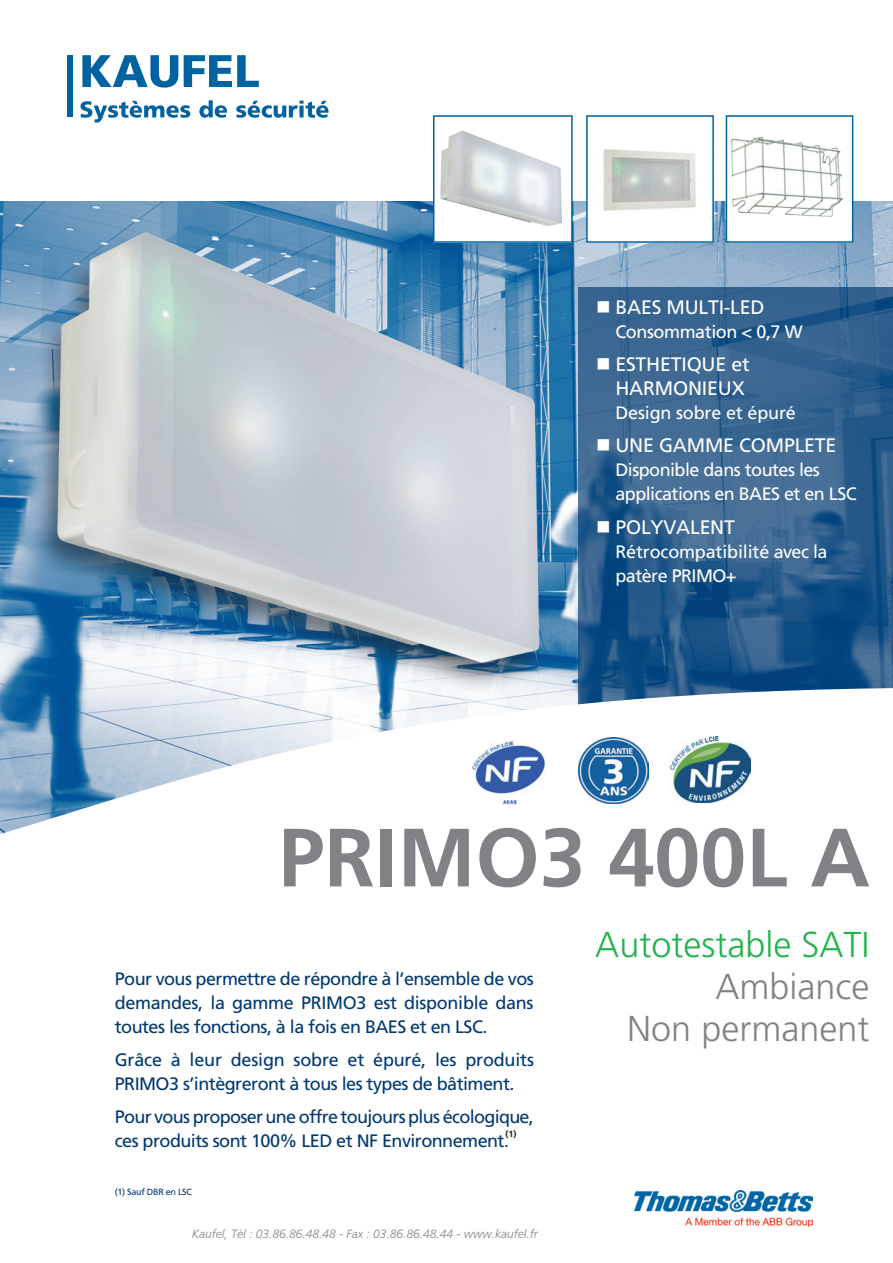
<style>
.page{position:relative;width:893px;height:1263px;background:#fff}
.page>*{position:absolute;margin:0;border:0;box-sizing:border-box;transform-origin:0 0}
.t1{font:700 82.5px "Frutiger LT Std";color:#808285}
.t2{font:300 36px/42px "Frutiger LT Std";color:#808285;text-align:right}
.t3{font:300 36px "Frutiger LT Std";color:#23b24b}
.t4{font:19.5px/24px "Frutiger LT Std";letter-spacing:-.01em;color:#fff;text-align:right}
.t5{font:18px/24px "Frutiger LT Std";letter-spacing:-.03em;color:#00386f}
.t6{font:18px/24px "Frutiger LT Std";letter-spacing:-.03em;color:#fff}
.t7{font:18px/24px "Frutiger LT Std";letter-spacing:-.01em;color:#fff}
.t8{font:italic 300 12px "Frutiger LT Std";color:#808285}
.t9{font:9px "Frutiger LT Std";letter-spacing:-.03em;color:#00386f}
.t10{font:700 9px "Frutiger LT Std";color:#231f20}
</style>
<div class="page">
<img style="left:0;top:201px;width:893px;height:485px">
<svg style="left:578px;top:287px;width:315px;height:399px;background:#2e5f8d"></svg>
<svg style="left:0;top:686px;width:893px;height:148px"></svg>
<svg style="left:82px;top:55px;width:96px;height:33px"></svg>
<svg style="left:184px;top:55px;width:75px;height:32px"></svg>
<svg style="left:80px;top:101px;width:110px;height:22px"></svg>
<svg style="left:199px;top:100px;width:28px;height:18px"></svg>
<svg style="left:236px;top:101px;width:93px;height:17px"></svg>
<div style="left:67px;top:55px;width:6px;height:62px;background:#0063a1"></div>
<img style="left:634px;top:1190px;width:179px;height:37px">
<div style="left:31px;top:230px;width:517px;height:464px;background:#231f20;opacity:.5"></div>
<img style="left:41px;top:223px;width:517px;height:465px">
<div style="left:726px;top:116px;width:127px;height:126px;background:#fff"></div>
<img style="left:731px;top:136px;width:112px;height:81px">
<div style="left:726px;top:115px;width:127px;height:128px;border:2px solid #0063a1"></div>
<div style="left:587px;top:116px;width:126px;height:126px;background:#fff"></div>
<img style="left:603px;top:149px;width:93px;height:62px">
<div style="left:586px;top:115px;width:128px;height:128px;border:2px solid #0063a1"></div>
<div style="left:434px;top:116px;width:138px;height:126px;background:#fff"></div>
<img style="left:440px;top:130px;width:122px;height:96px">
<div style="left:433px;top:115px;width:140px;height:128px;border:2px solid #0063a1"></div>
<img style="left:456px;top:732px;width:102px;height:77px">
<img style="left:578px;top:738px;width:71px;height:66px">
<img style="left:669px;top:737px;width:81px;height:65px">
<p class="t4" style="left:596px;top:296px;width:170px">■ BAES MULTI-LED</p>
<p class="t6" style="left:615px;top:320px;width:189px">Consommation &lt; 0,7 W</p>
<p class="t4" style="left:596px;top:353px;width:155px">■ ESTHETIQUE et<br>HARMONIEUX</p>
<p class="t7" style="left:615px;top:401px;width:182px">Design sobre et épuré</p>
<p class="t4" style="left:596px;top:434px;width:242px">■ UNE GAMME COMPLETE</p>
<p class="t6" style="left:615px;top:458px;width:243px">Disponible dans toutes les applications en BAES et en LSC</p>
<p class="t4" style="left:596px;top:515px;width:140px">■ POLYVALENT</p>
<p class="t7" style="left:615px;top:539px;width:214px">Rétrocompatibilité avec la patère PRIMO+</p>
<h1 class="t1" style="left:278px;top:809px;width:593px">PRIMO3 400L A</h1>
<p class="t5" style="left:115px;top:967px;width:420px;text-align:justify">Pour vous permettre de répondre à l’ensemble de vos demandes, la gamme PRIMO3 est disponible dans toutes les fonctions, à la fois en BAES et en LSC.</p>
<p class="t5" style="left:115px;top:1048px;width:421px">Grâce à leur design sobre et épuré, les produits<br>PRIMO3 s’intègreront à tous les types de bâtiment.</p>
<p class="t5" style="left:115px;top:1105px;width:421px">Pour vous proposer une offre toujours plus écologique, ces produits sont 100% LED et NF Environnement.</p>
<p class="t9" style="left:115px;top:1187px;width:79px">(1) Sauf DBR en LSC</p>
<p class="t10" style="left:506px;top:1129px;width:12px">(1)</p>
<p class="t8" style="left:192px;top:1227px;width:348px">Kaufel, Tél : 03.86.86.48.48 - Fax : 03.86.86.48.44 - www.kaufel.fr</p>
<h2 class="t3" style="left:595px;top:924px;width:276px">Autotestable SATI</h2>
<h2 class="t2" style="left:627px;top:966px;width:244px">Ambiance<br>Non permanent</h2>
</div>
